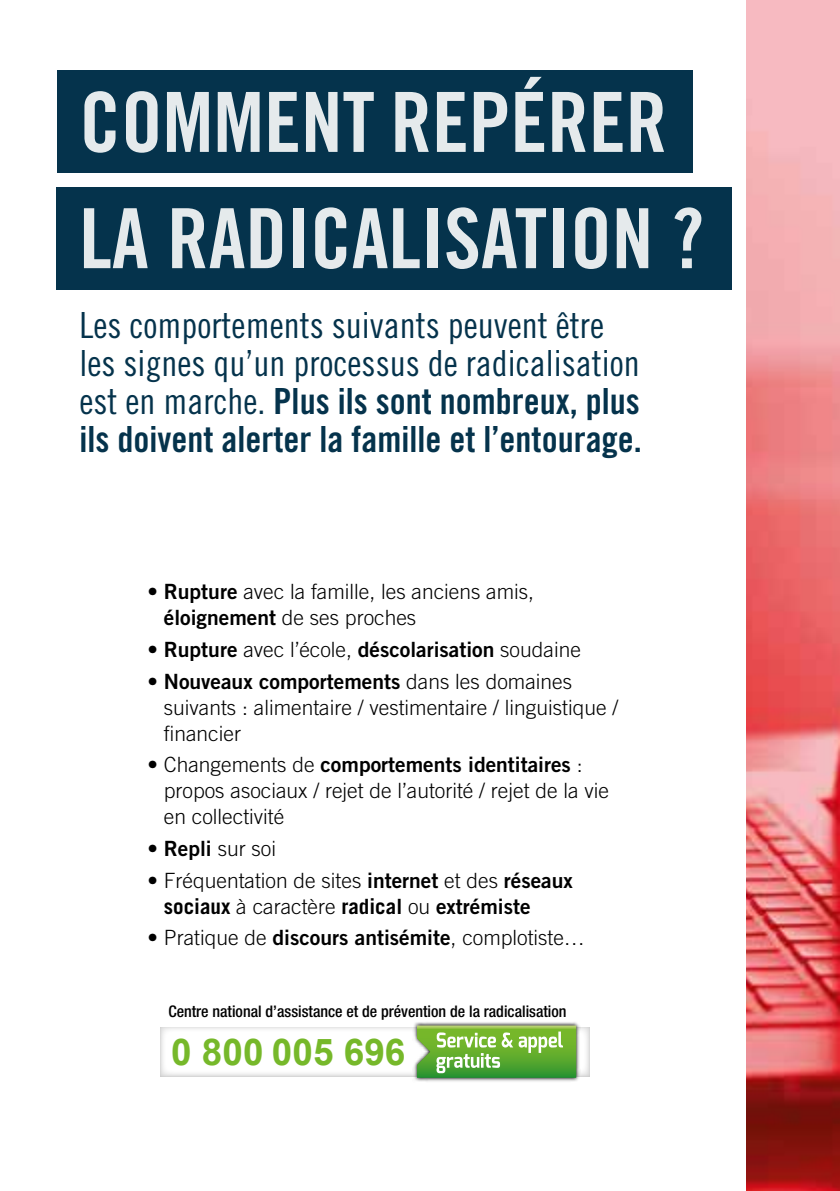
<style>
.page{position:relative;width:840px;height:1191px;background:#fff}
.page>*{position:absolute;margin:0;border:0;box-sizing:border-box;transform-origin:0 0}
.t1{font:83px "Trade Gothic LT Std Bd Cn 20";color:#fff}
.t2{font:700 36.8px "Arial";color:#76b82a}
.t3{font:36px/38px "Trade Gothic LT Std Bd Cn 20";color:#05334c}
.t4{font:36px/38px "Trade Gothic LT Std Cn 18";color:#05334c}
.t5{font:300 21px/26px "Trade Gothic LT Std";color:#000}
.t6{font:21px "Trade Gothic LT Std Bd 2";color:#000}
.t7{font:500 condensed 16px "Helvetica Neue LT Std";color:#000}
.s1{font-family:"Trade Gothic LT Std Cn 18"}
.s2{font-family:"Trade Gothic LT Std Bd 2";font-weight:400}
.s3{font-family:"Trade Gothic LT Std";font-weight:300}
.s4{font-weight:700}
</style>
<div class="page">
<img style="left:746px;top:0;width:93px;height:1191px">
<div style="left:57px;top:71px;width:635px;height:102px;background:#05334c"></div>
<svg style="left:160px;top:1027px;width:429px;height:49px"></svg>
<img style="left:412px;top:1022px;width:168px;height:60px">
<svg style="left:417px;top:1025px;width:159px;height:52px"></svg>
<div style="left:57px;top:187px;width:674px;height:102px;background:#05334c"></div>
<h1 class="t1" style="left:79px;top:72px;width:589px">COMMENT REPÉRER</h1>
<h1 class="t1" style="left:79px;top:188px;width:625px">LA RADICALISATION ?</h1>
<h3 class="t4" style="left:79px;top:306px;width:561px">Les comportements suivants peuvent être les signes qu’un processus de radicalisation</h3>
<h3 class="t3" style="left:79px;top:382px;width:563px"><span class="s1">est en marche.</span> Plus ils sont nombreux, plus ils doivent alerter la famille et l’entourage.</h3>
<p class="t5" style="left:164px;top:578px;width:371px;text-indent:-16px">• <span class="s2">Rupture</span> avec la famille, les anciens amis, <span class="s2">éloignement</span> de ses proches</p>
<p class="t6" style="left:147px;top:636px;width:434px"><span class="s3">•</span> Rupture <span class="s3">avec l’école,</span> déscolarisation <span class="s3">soudaine</span></p>
<p class="t6" style="left:147px;top:668px;width:426px"><span class="s3">•</span> Nouveaux comportements <span class="s3">dans les domaines</span></p>
<p class="t5" style="left:164px;top:694px;width:455px">suivants : alimentaire / vestimentaire / linguistique / financier</p>
<p class="t6" style="left:147px;top:752px;width:436px"><span class="s3">• Changements de</span> comportements identitaires <span class="s3">:</span></p>
<p class="t5" style="left:164px;top:777px;width:446px">propos asociaux / rejet de l’autorité / rejet de la vie en collectivité</p>
<p class="t5" style="left:147px;top:835px;width:130px">• <span class="s2">Repli</span> sur soi</p>
<p class="t5" style="left:164px;top:867px;width:410px;text-indent:-16px">• Fréquentation de sites <span class="s2">internet</span> et des <span class="s2">réseaux </span><span class="s4">sociaux</span> à caractère <span class="s4">radical</span> ou <span class="s2">extrémiste</span></p>
<p class="t5" style="left:147px;top:924px;width:438px">• Pratique de <span class="s2">discours antisémite</span>, complotiste…</p>
<p class="t7" style="left:168px;top:1001px;width:399px">Centre national d’assistance et de prévention de la radicalisation</p>
<h2 class="t2" style="left:171px;top:1027px;width:236px">0 800 005 696</h2>
</div>
